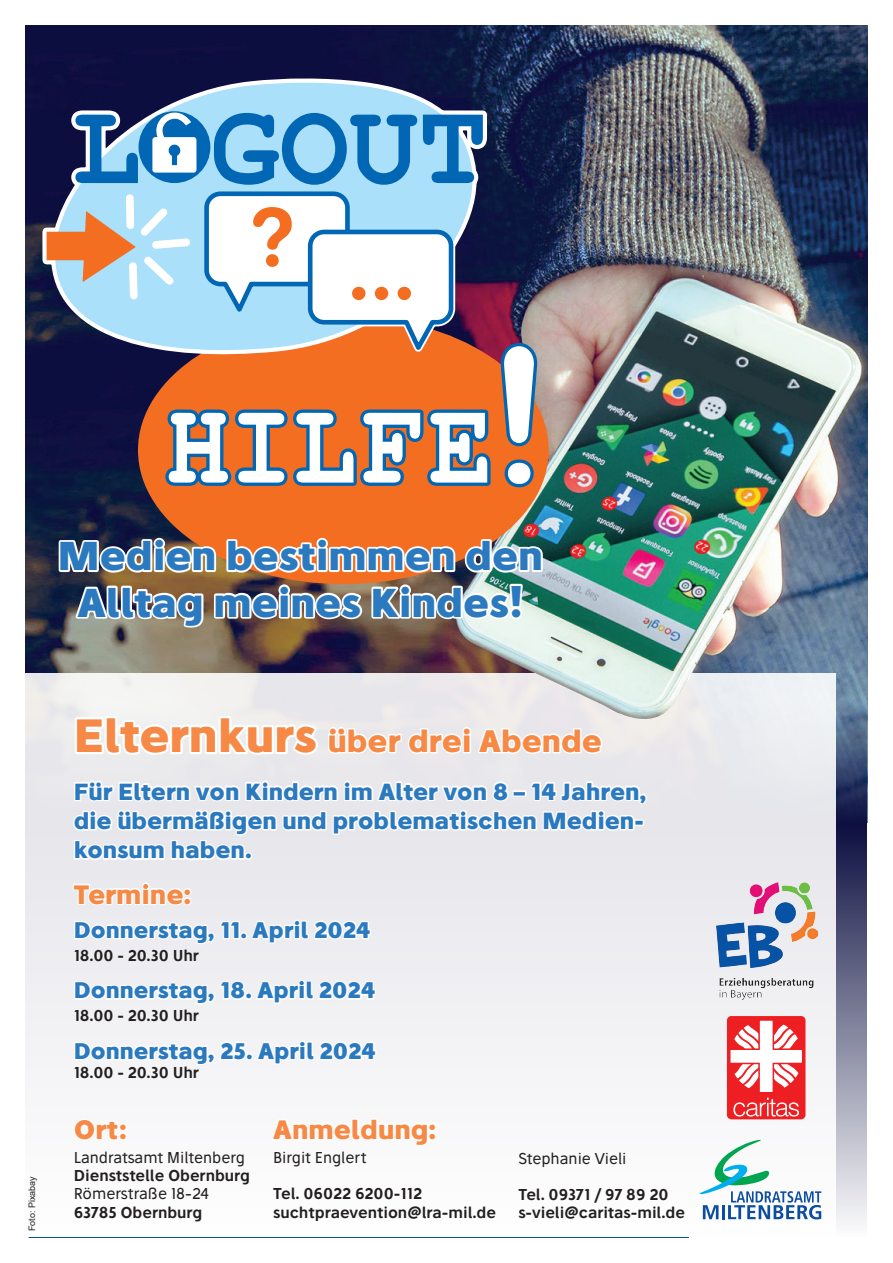
<style>
.page{position:relative;width:893px;height:1263px;background:#fff}
.page>*{position:absolute;margin:0;border:0;box-sizing:border-box;transform-origin:0 0}
.t1{font:700 117.75px "Courier New";letter-spacing:.01em;color:#fff;scale:.89 1}
.t2{font:80.1px "Swiss 721 BT Bold Rounded";color:#f36e21}
.t3{font:700 38.85px/46.5px "Stilu";color:#2b79be;text-align:center}
.t4{font:700 30px "Stilu";color:#f68945}
.t5{font:700 25.65px "Stilu";color:#f68945}
.t6{font:700 22.5px/29.4px "Stilu";color:#2b79be;text-align:justify}
.t7{font:700 21.75px "Stilu";color:#2b79be}
.t8{font:600 15.15px/18.1px "Stilu";color:#231f20}
.t9{font:15.15px "Stilu";color:#231f20}
.t10{font:9px "Arial";color:#231f20}
.s1{font-size:207.75px}
.s2{font-size:45px}
</style>
<div class="page">
<div style="left:26px;top:823px;width:841px;height:414px;background:linear-gradient(to bottom,#0b0e3f,#fcfcfc)"></div>
<img style="left:26px;top:26px;width:841px;height:677px">
<div style="left:138px;top:316px;width:411px;height:268px;background:#f36e21;border-radius:50%"></div>
<svg style="left:38px;top:78px;width:449px;height:288px;background:#262951"></svg>
<svg style="left:49px;top:82px;width:430px;height:30px;background:#6680a2"></svg>
<svg style="left:47px;top:112px;width:493px;height:380px"></svg>
<img style="left:57px;top:526px;width:488px;height:103px">
<svg style="left:836px;top:703px;width:31px;height:121px;background:#3a4b72"></svg>
<div style="left:26px;top:673px;width:810px;height:565px;background:#f2f2f5"></div>
<svg style="left:74px;top:1119px;width:53px;height:21px"></svg>
<svg style="left:74px;top:921px;width:166px;height:23px"></svg>
<div style="left:240px;top:932px;width:8px;height:7px;border:3px solid #fff;border-radius:50%"></div>
<svg style="left:252px;top:920px;width:119px;height:23px"></svg>
<svg style="left:74px;top:981px;width:171px;height:23px"></svg>
<div style="left:245px;top:993px;width:7px;height:7px;border:3px solid #fff;border-radius:50%"></div>
<svg style="left:257px;top:981px;width:119px;height:23px"></svg>
<svg style="left:74px;top:1042px;width:173px;height:23px"></svg>
<div style="left:246px;top:1053px;width:7px;height:7px;border:3px solid #fff;border-radius:50%"></div>
<svg style="left:257px;top:1041px;width:119px;height:23px"></svg>
<svg style="left:272px;top:1119px;width:164px;height:27px"></svg>
<img style="left:530px;top:585px;width:173px;height:152px">
<img style="left:716px;top:882px;width:101px;height:117px">
<svg style="left:71px;top:714px;width:578px;height:191px"></svg>
<svg style="left:700px;top:1140px;width:121px;height:79px"></svg>
<svg style="left:727px;top:1016px;width:79px;height:103px"></svg>
<hr style="left:29px;top:1237px;width:660px;height:1px;background:#0d4da1">
<h2 class="t2" style="left:250px;top:220px;width:167px">? ...</h2>
<h1 class="t1" style="left:166px;top:373px;width:461px">Hilfe<span class="s1">!</span></h1>
<h3 class="t3" style="left:58px;top:532px;width:487px">Medien bestimmen den<br>Alltag meines Kindes!</h3>
<p class="t10" style="left:26px;top:1231px;width:57px;rotate:-90deg">Foto: Pixabay</p>
<h3 class="t4" style="left:74px;top:721px;width:530px"><span class="s2">Elternkurs</span> über drei Abende</h3>
<h3 class="t6" style="left:74px;top:776px;width:574px">Für Eltern von Kindern im Alter von 8 – 14 Jahren, die übermäßigen und problematischen Medien&shy;konsum haben.</h3>
<h3 class="t5" style="left:74px;top:877px;width:119px">Termine:</h3>
<h3 class="t7" style="left:74px;top:915px;width:298px">Donnerstag, 11. April 2024</h3>
<p class="t8" style="left:74px;top:946px;width:127px">18.00 - 20.30 Uhr</p>
<h3 class="t7" style="left:74px;top:976px;width:303px">Donnerstag, 18. April 2024</h3>
<p class="t8" style="left:74px;top:1006px;width:127px">18.00 - 20.30 Uhr</p>
<h3 class="t7" style="left:74px;top:1036px;width:304px">Donnerstag, 25. April 2024</h3>
<p class="t8" style="left:74px;top:1063px;width:127px">18.00 - 20.30 Uhr</p>
<h3 class="t5" style="left:74px;top:1112px;width:55px">Ort:</h3>
<p class="t9" style="left:74px;top:1147px;width:173px">Landratsamt Miltenberg</p>
<p class="t8" style="left:74px;top:1166px;width:178px">Dienststelle Obernburg</p>
<p class="t9" style="left:74px;top:1184px;width:137px">Römerstraße 18-24</p>
<p class="t8" style="left:74px;top:1202px;width:130px">63785 Obernburg</p>
<h3 class="t5" style="left:273px;top:1112px;width:165px">Anmeldung:</h3>
<p class="t9" style="left:273px;top:1147px;width:95px">Birgit Englert</p>
<p class="t8" style="left:273px;top:1184px;width:224px">Tel. 06022 6200-112 suchtpraevention@lra-mil.de</p>
<p class="t9" style="left:518px;top:1148px;width:110px">Stephanie Vieli</p>
<p class="t8" style="left:518px;top:1185px;width:168px">Tel. 09371 / 97 89 20 s-vieli@caritas-mil.de</p>
</div>
